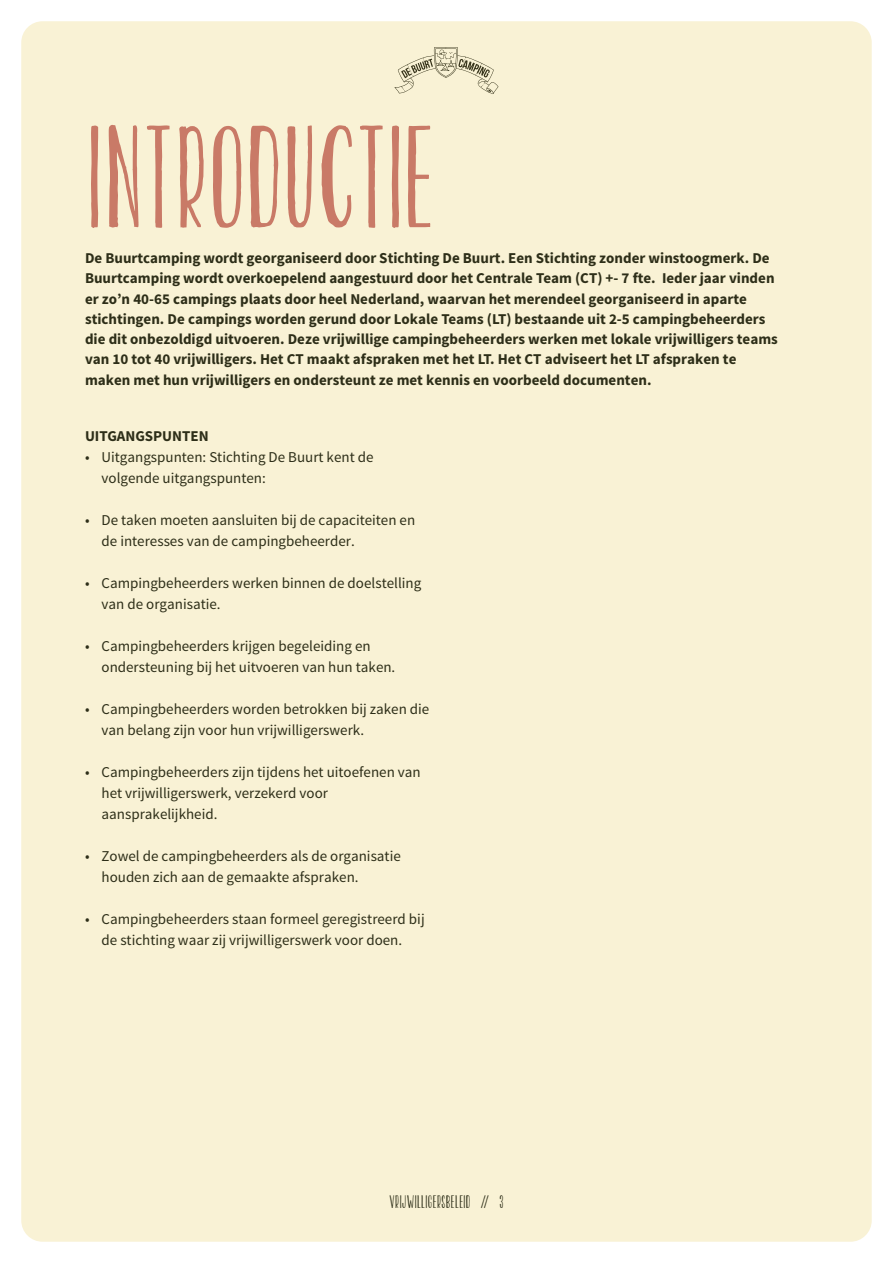
<style>
.page{position:relative;width:893px;height:1263px;background:#fff}
.page>*{position:absolute;margin:0;border:0;box-sizing:border-box;transform-origin:0 0}
.t1{font:120px "KG Twois Better Than One";letter-spacing:.015em;color:#c97a67}
.t2{font:15px/21px "Source Sans Pro";color:#2d2e18}
.t3{font:700 15px/20.2px "Source Sans Pro";color:#2d2e18}
.t4{font:15px "KG Twois Better Than One";letter-spacing:.03em;color:#2d2e18}
</style>
<div class="page">
<div style="left:21px;top:21px;width:851px;height:1221px;background:#f9f2d5;border-radius:21px"></div>
<svg style="left:394px;top:47px;width:104px;height:47px"></svg>
<h1 class="t1" style="left:87px;top:109px;width:349px">INTRODUCTIE</h1>
<p class="t3" style="left:85px;top:248px;width:694px">De Buurtcamping wordt georganiseerd door Stichting De Buurt. Een Stichting zonder winstoogmerk. De Buurtcamping wordt overkoepelend aangestuurd door het Centrale Team (CT) +- 7 fte. Ieder jaar vinden er zo’n 40-65 campings plaats door heel Nederland, waarvan het merendeel georganiseerd in aparte stichtingen. De campings worden gerund door Lokale Teams (LT) bestaande uit 2-5 campingbeheerders die dit onbezoldigd uitvoeren. Deze vrijwillige campingbeheerders werken met lokale vrijwilligers teams van 10 tot 40 vrijwilligers. Het CT maakt afspraken met het LT. Het CT adviseert het LT afspraken te maken met hun vrijwilligers en ondersteunt ze met kennis en voorbeeld documenten.</p>
<p class="t3" style="left:85px;top:426px;width:125px">UITGANGSPUNTEN</p>
<p class="t2" style="left:102px;top:447px;width:273px;text-indent:-16px">• Uitgangspunten: Stichting De Buurt kent de volgende uitgangspunten:</p>
<p class="t2" style="left:102px;top:510px;width:315px;text-indent:-16px">• De taken moeten aansluiten bij de capaciteiten en de interesses van de campingbeheerder.</p>
<p class="t2" style="left:102px;top:573px;width:321px;text-indent:-16px">• Campingbeheerders werken binnen de doelstelling van de organisatie.</p>
<p class="t2" style="left:102px;top:635px;width:295px;text-indent:-16px">• Campingbeheerders krijgen begeleiding en ondersteuning bij het uitvoeren van hun taken.</p>
<p class="t2" style="left:102px;top:698px;width:329px;text-indent:-16px">• Campingbeheerders worden betrokken bij zaken die van belang zijn voor hun vrijwilligerswerk.</p>
<p class="t2" style="left:102px;top:761px;width:321px;text-indent:-16px">• Campingbeheerders zijn tijdens het uitoefenen van het vrijwilligerswerk, verzekerd voor aansprakelijkheid.</p>
<p class="t2" style="left:102px;top:845px;width:301px;text-indent:-16px">• Zowel de campingbeheerders als de organisatie houden zich aan de gemaakte afspraken.</p>
<p class="t2" style="left:85px;top:908px;width:341px;text-align:center">• Campingbeheerders staan formeel geregistreerd bij de stichting waar zij vrijwilligerswerk voor doen.</p>
<p class="t4" style="left:390px;top:1193px;width:115px">VRIJWILLIGERSBELEID // 3</p>
</div>
